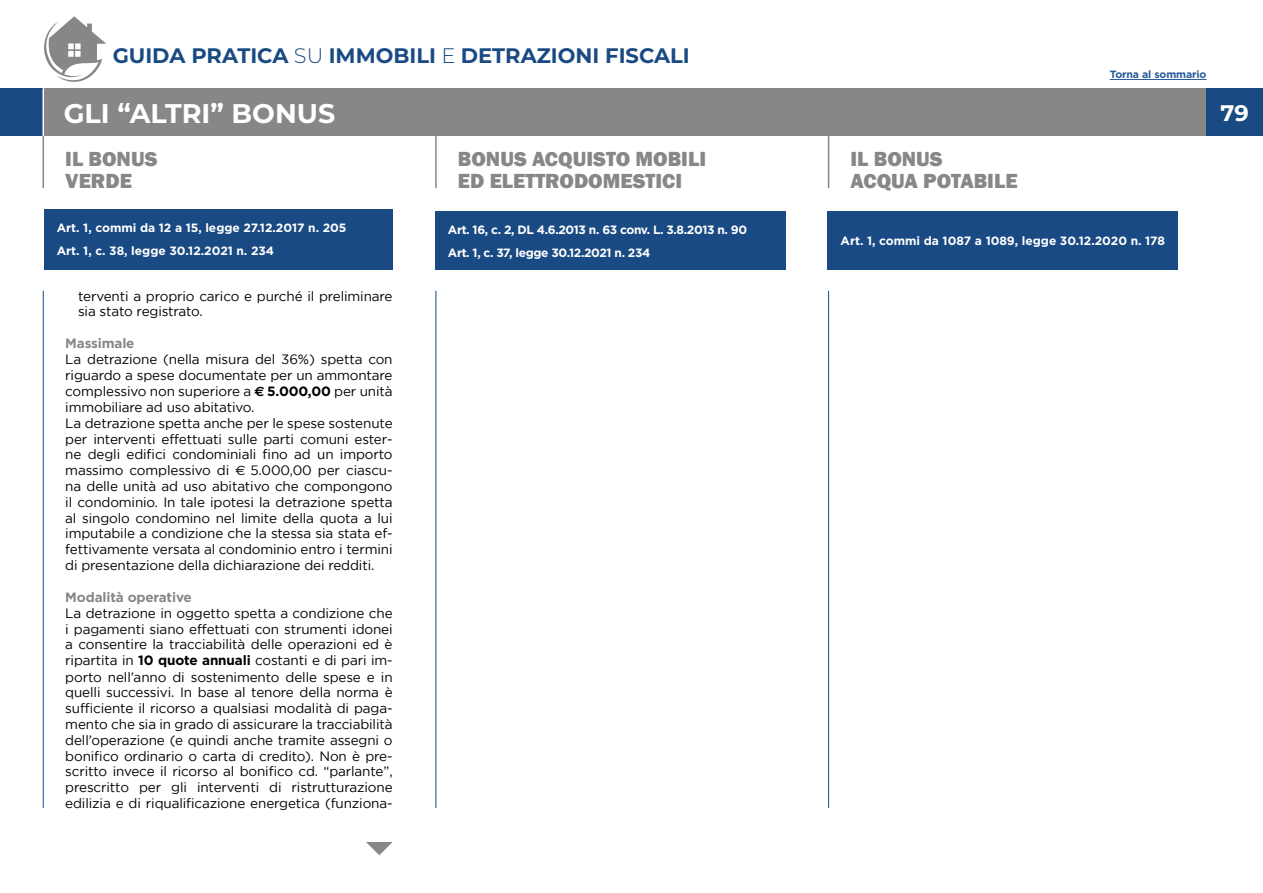
<style>
.page{position:relative;width:1263px;height:893px;background:#fff}
.page>*{position:absolute;margin:0;border:0;box-sizing:border-box;transform-origin:0 0}
.t1{font:700 27px "Montserrat";color:#fff}
.t2{font:700 22.5px "Montserrat";color:#fff}
.t3{font:800 21px/22.5px "Franklin Gothic";color:#878787}
.t4{font:700 21px "Montserrat";color:#194a83}
.t5{font:13.5px/15.9px "Gotham";letter-spacing:-.01em;color:#000}
.t6{font:700 13.5px "Gotham Pro";letter-spacing:-.01em;color:#878787}
.t7{font:700 12px/23px "Gotham Pro";color:#fff}
.t8{font:700 12px/23px "Gotham Pro";letter-spacing:-.03em;color:#fff}
.t9{font:700 10.5px "Gotham Pro";letter-spacing:-.01em;color:#275b9b}
.s1{font-weight:300}
.s2{font-family:"Euro Sans";font-weight:700}
.s3{font-family:"Gotham Pro";font-weight:700}
.s4{font-family:"Euro Sans"}
</style>
<div class="page">
<div style="left:0;top:89px;width:43px;height:47px;background:#194a83"></div>
<div style="left:44px;top:89px;width:1162px;height:47px;background:#878787"></div>
<hr style="left:828px;top:136px;width:1px;height:52px;background:#878787">
<hr style="left:435px;top:136px;width:2px;height:52px;background:#878787">
<hr style="left:43px;top:136px;width:1px;height:52px;background:#878787">
<svg style="left:366px;top:842px;width:27px;height:13px"></svg>
<svg style="left:44px;top:16px;width:62px;height:66px"></svg>
<hr style="left:828px;top:291px;width:1px;height:517px;background:#194a83">
<hr style="left:435px;top:291px;width:1px;height:517px;background:#194a83">
<hr style="left:43px;top:291px;width:1px;height:517px;background:#194a83">
<div style="left:44px;top:209px;width:349px;height:61px;background:#194a83"></div>
<div style="left:435px;top:212px;width:350px;height:58px;background:#194a83"></div>
<div style="left:828px;top:212px;width:350px;height:58px;background:#194a83"></div>
<div style="left:1206px;top:89px;width:57px;height:47px;background:#194a83"></div>
<hr style="left:1110px;top:79px;width:96px;height:1px;background:#275b9b">
<h3 class="t4" style="left:113px;top:41px;width:579px">GUIDA PRATICA <span class="s1">SU</span> IMMOBILI <span class="s1">E</span> DETRAZIONI FISCALI</h3>
<h1 class="t1" style="left:64px;top:94px;width:273px">GLI “ALTRI” BONUS</h1>
<p class="t9" style="left:1110px;top:68px;width:98px">Torna al sommario</p>
<h3 class="t3" style="left:65px;top:147px;width:94px">IL BONUS<br>VERDE</h3>
<p class="t7" style="left:57px;top:216px;width:291px">Art. 1, commi da 12 a 15, legge 27.12.2017 n. 205<br>Art. 1, c. 38, legge 30.12.2021 n. 234</p>
<p class="t8" style="left:448px;top:218px;width:301px">Art. 16, c. 2, DL 4.6.2013 n. 63 conv. L. 3.8.2013 n. 90<br>Art. 1, c. 37, legge 30.12.2021 n. 234</p>
<p class="t7" style="left:840px;top:229px;width:326px">Art. 1, commi da 1087 a 1089, legge 30.12.2020 n. 178</p>
<h3 class="t3" style="left:458px;top:147px;width:250px">BONUS ACQUISTO MOBILI<br>ED ELETTRODOMESTICI</h3>
<h3 class="t3" style="left:850px;top:147px;width:169px">IL BONUS<br>ACQUA POTABILE</h3>
<p class="t5" style="left:78px;top:288px;width:316px">terventi a proprio carico e purché il preliminare sia stato registrato.</p>
<p class="t6" style="left:65px;top:336px;width:71px">Massimale</p>
<p class="t5" style="left:65px;top:351px;width:329px">La detrazione (nella misura del 36%) spetta con riguardo a spese documentate per un ammontare complessivo non superiore a <span class="s2">€</span> <span class="s3">5.000,00</span> per unità immobiliare ad uso abitativo.<br>La detrazione spetta anche per le spese sostenute per interventi effettuati sulle parti comuni ester&shy;ne degli edifici condominiali fino ad un importo massimo complessivo di <span class="s4">€</span> 5.000,00 per ciascu&shy;na delle unità ad uso abitativo che compongono il condominio. In tale ipotesi la detrazione spetta al singolo condomino nel limite della quota a lui imputabile a condizione che la stessa sia stata ef&shy;fettivamente versata al condominio entro i termini di presentazione della dichiarazione dei redditi.</p>
<p class="t6" style="left:65px;top:589px;width:128px">Modalità operative</p>
<p class="t5" style="left:65px;top:605px;width:329px;text-align:justify">La detrazione in oggetto spetta a condizione che i pagamenti siano effettuati con strumenti idonei a consentire la tracciabilità delle operazioni ed è ripartita in <span class="s3">10 quote annuali</span> costanti e di pari im&shy;porto nell’anno di sostenimento delle spese e in quelli successivi. In base al tenore della norma è sufficiente il ricorso a qualsiasi modalità di paga&shy;mento che sia in grado di assicurare la tracciabilità dell’operazione (e quindi anche tramite assegni o bonifico ordinario o carta di credito). Non è pre&shy;scritto invece il ricorso al bonifico cd. “parlante”, prescritto per gli interventi di ristrutturazione edilizia e di riqualificazione energetica (funziona-</p>
<h2 class="t2" style="left:1220px;top:97px;width:30px">79</h2>
</div>
